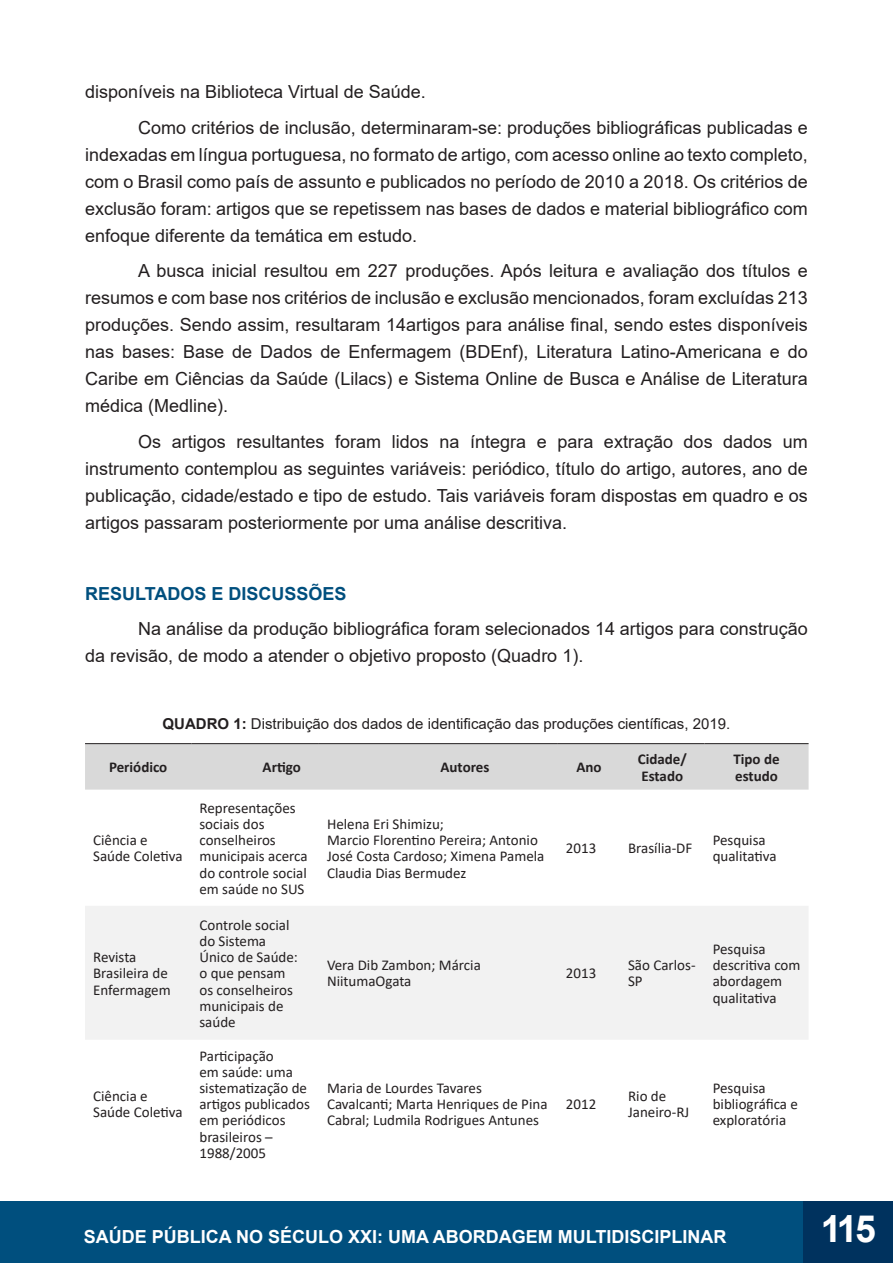
<style>
.page{position:relative;width:893px;height:1263px;background:#fff}
.page>*{position:absolute;margin:0;border:0;box-sizing:border-box;transform-origin:0 0}
.t1{font:700 37.5px "Arial";color:#fff}
.t2{font:18px/27px "Arial";color:#231f20;text-align:justify}
.t3{font:700 18px "Arial";color:#fff}
.Título_1{font:700 18px "Arial";color:#004f7e}
.t4{font:15px/16.2px "Calibri";color:#231f20}
.t5{font:15px "Arial";color:#231f20}
.t6{font:700 15px/16.2px "Calibri";color:#231f20}
.s1{font-weight:700}
</style>
<div class="page">
<div style="left:0;top:1201px;width:810px;height:62px;background:#004f7e"></div>
<div style="left:804px;top:1201px;width:89px;height:62px;background:#00325e"></div>
<div style="left:85px;top:744px;width:724px;height:46px;background:#d9d9d9"></div>
<div style="left:85px;top:906px;width:723px;height:133px;background:#f2f2f2"></div>
<hr style="left:85px;top:743px;width:106px;height:1px;background:#231f20">
<hr style="left:191px;top:743px;width:128px;height:1px;background:#231f20">
<hr style="left:319px;top:743px;width:239px;height:1px;background:#231f20">
<hr style="left:558px;top:743px;width:62px;height:1px;background:#231f20">
<hr style="left:620px;top:743px;width:85px;height:1px;background:#231f20">
<hr style="left:705px;top:743px;width:104px;height:1px;background:#231f20">
<p class="t2" style="left:85px;top:78px;width:342px">disponíveis na Biblioteca Virtual de Saúde.</p>
<p class="t2" style="left:85px;top:114px;width:724px;text-indent:53px">Como critérios de inclusão, determinaram-se: produções bibliográficas publicadas e indexadas em língua portuguesa, no formato de artigo, com acesso online ao texto completo, com o Brasil como país de assunto e publicados no período de 2010 a 2018. Os critérios de exclusão foram: artigos que se repetissem nas bases de dados e material bibliográfico com enfoque diferente da temática em estudo.</p>
<p class="t2" style="left:85px;top:257px;width:724px;text-indent:53px">A busca inicial resultou em 227 produções. Após leitura e avaliação dos títulos e resumos e com base nos critérios de inclusão e exclusão mencionados, foram excluídas 213 produções. Sendo assim, resultaram 14artigos para análise final, sendo estes disponíveis nas bases: Base de Dados de Enfermagem (BDEnf), Literatura Latino-Americana e do Caribe em Ciências da Saúde (Lilacs) e Sistema Online de Busca e Análise de Literatura médica (Medline).</p>
<p class="t2" style="left:85px;top:428px;width:724px;text-indent:53px">Os artigos resultantes foram lidos na íntegra e para extração dos dados um instrumento contemplou as seguintes variáveis: periódico, título do artigo, autores, ano de publicação, cidade/estado e tipo de estudo. Tais variáveis foram dispostas em quadro e os artigos passaram posteriormente por uma análise descritiva.</p>
<p class="Título_1" style="left:85px;top:581px;width:263px">RESULTADOS E DISCUSSÕES</p>
<p class="t2" style="left:85px;top:615px;width:724px;text-indent:53px">Na análise da produção bibliográfica foram selecionados 14 artigos para construção da revisão, de modo a atender o objetivo proposto (Quadro 1).</p>
<p class="t5" style="left:163px;top:713px;width:569px"><span class="s1">QUADRO 1:</span> Distribuição dos dados de identificação das produções científicas, 2019.</p>
<p class="t6" style="left:109px;top:759px;width:60px">Periódico</p>
<p class="t6" style="left:263px;top:759px;width:40px">Artigo</p>
<p class="t6" style="left:440px;top:759px;width:50px">Autores</p>
<p class="t6" style="left:576px;top:759px;width:27px">Ano</p>
<p class="t6" style="left:638px;top:751px;width:51px">Cidade/<br>Estado</p>
<p class="t6" style="left:733px;top:751px;width:48px">Tipo de estudo</p>
<p class="t4" style="left:93px;top:832px;width:91px">Ciência e<br>Saúde Coletiva</p>
<p class="t4" style="left:93px;top:949px;width:79px">Revista<br>Brasileira de<br>Enfermagem</p>
<p class="t4" style="left:93px;top:1087px;width:91px">Ciência e<br>Saúde Coletiva</p>
<p class="t4" style="left:199px;top:799px;width:110px">Representações sociais dos conselheiros municipais acerca do controle social em saúde no SUS</p>
<p class="t4" style="left:199px;top:916px;width:100px">Controle social do Sistema<br>Único de Saúde: o que pensam os conselheiros municipais de saúde</p>
<p class="t4" style="left:199px;top:1047px;width:112px">Participação<br>em saúde: uma sistematização de artigos publicados em periódicos brasileiros –<br>1988/2005</p>
<p class="t4" style="left:327px;top:815px;width:118px">Helena Eri Shimizu;</p>
<p class="t4" style="left:327px;top:832px;width:219px">Marcio Florentino Pereira; Antonio<br>José Costa Cardoso; Ximena Pamela<br>Claudia Dias Bermudez</p>
<p class="t4" style="left:566px;top:840px;width:32px">2013</p>
<p class="t4" style="left:628px;top:840px;width:66px">Brasília-DF</p>
<p class="t4" style="left:713px;top:832px;width:65px">Pesquisa qualitativa</p>
<p class="t4" style="left:327px;top:957px;width:155px">Vera Dib Zambon; Márcia<br>NiitumaOgata</p>
<p class="t4" style="left:566px;top:965px;width:32px">2013</p>
<p class="t4" style="left:628px;top:957px;width:69px">São Carlos-<br>SP</p>
<p class="t4" style="left:713px;top:941px;width:89px">Pesquisa descritiva com abordagem qualitativa</p>
<p class="t4" style="left:327px;top:1079px;width:222px">Maria de Lourdes Tavares<br>Cavalcanti; Marta Henriques de Pina<br>Cabral; Ludmila Rodrigues Antunes</p>
<p class="t4" style="left:566px;top:1096px;width:32px">2012</p>
<p class="t4" style="left:628px;top:1087px;width:63px">Rio de<br>Janeiro-RJ</p>
<p class="t4" style="left:713px;top:1079px;width:87px">Pesquisa bibliográfica e exploratória</p>
<p class="t3" style="left:84px;top:1223px;width:644px">SAÚDE PÚBLICA NO SÉCULO XXI: UMA ABORDAGEM MULTIDISCIPLINAR</p>
<h1 class="t1" style="left:821px;top:1202px;width:57px">115</h1>
</div>
